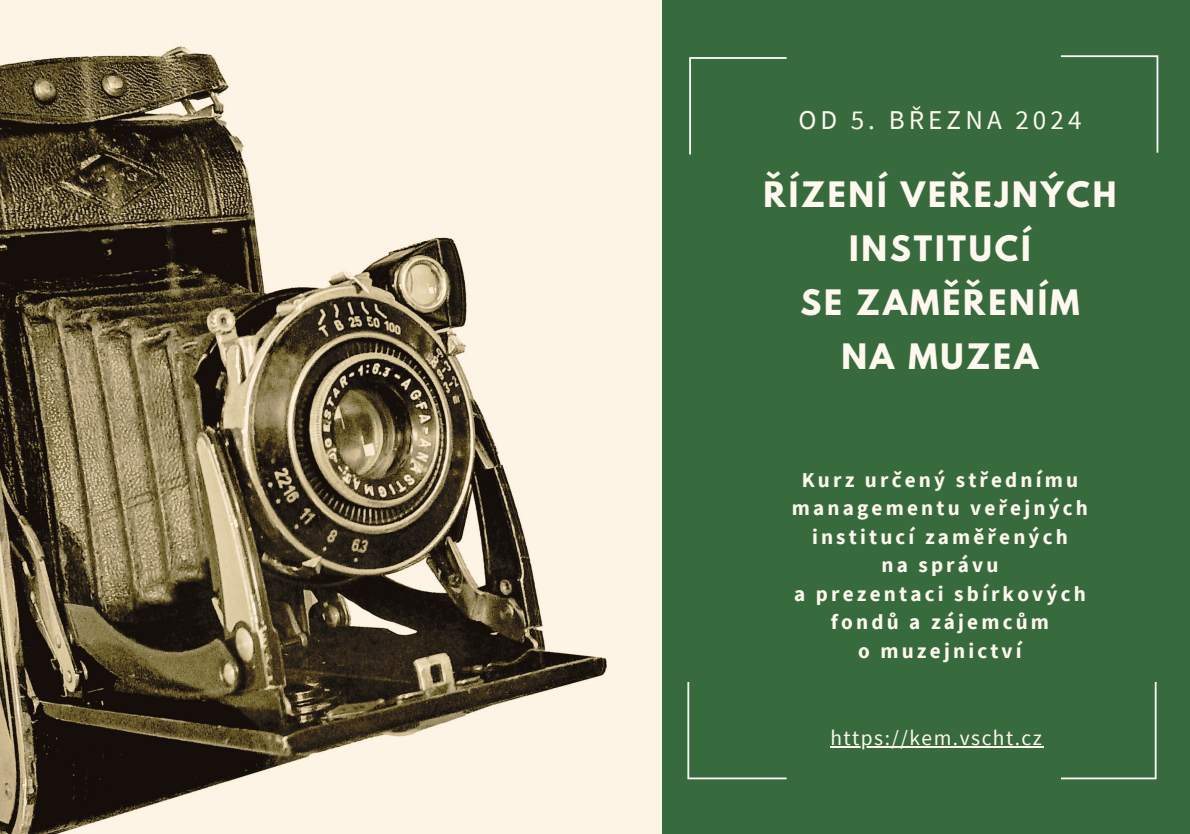
<style>
.page{position:relative;width:1190px;height:834px;background:#376b3d}
.page>*{position:absolute;margin:0;border:0;box-sizing:border-box;transform-origin:0 0}
.t1{font:700 31px/54px "League Spartan";letter-spacing:.09em;color:#fff8ef;text-align:center}
.t2{font:27.2px "Source Sans Pro";letter-spacing:.15em;color:#fff8ef}
.t3{font:21.4px "Source Sans Pro";letter-spacing:.07em;color:#fff8ef}
.t4{font:700 21.2px/28.4px "Source Sans Pro";letter-spacing:.15em;color:#fff8ef;text-align:center}
</style>
<div class="page">
<img style="left:0;top:0;width:661px;height:834px">
<svg style="left:687px;top:682px;width:100px;height:97px"></svg>
<svg style="left:689px;top:57px;width:98px;height:97px"></svg>
<svg style="left:1061px;top:55px;width:97px;height:98px"></svg>
<svg style="left:1061px;top:682px;width:95px;height:97px"></svg>
<hr style="left:830px;top:746px;width:213px;height:2px;background:#fff8ef">
<h2 class="t2" style="left:798px;top:102px;width:285px">OD 5. BŘEZNA 2024</h2>
<p class="t1" style="left:764px;top:171px;width:354px">ŘÍZENÍ VEŘEJNÝCH<br>INSTITUCÍ<br>SE ZAMĚŘENÍM<br>NA MUZEA</p>
<h3 class="t4" style="left:792px;top:465px;width:298px">Kurz určený střednímu managementu veřejných institucí zaměřených<br>na správu<br>a prezentaci sbírkových fondů a zájemcům<br>o muzejnictví</h3>
<h1 class="t3" style="left:830px;top:724px;width:213px">https://kem.vscht.cz</h1>
</div>
